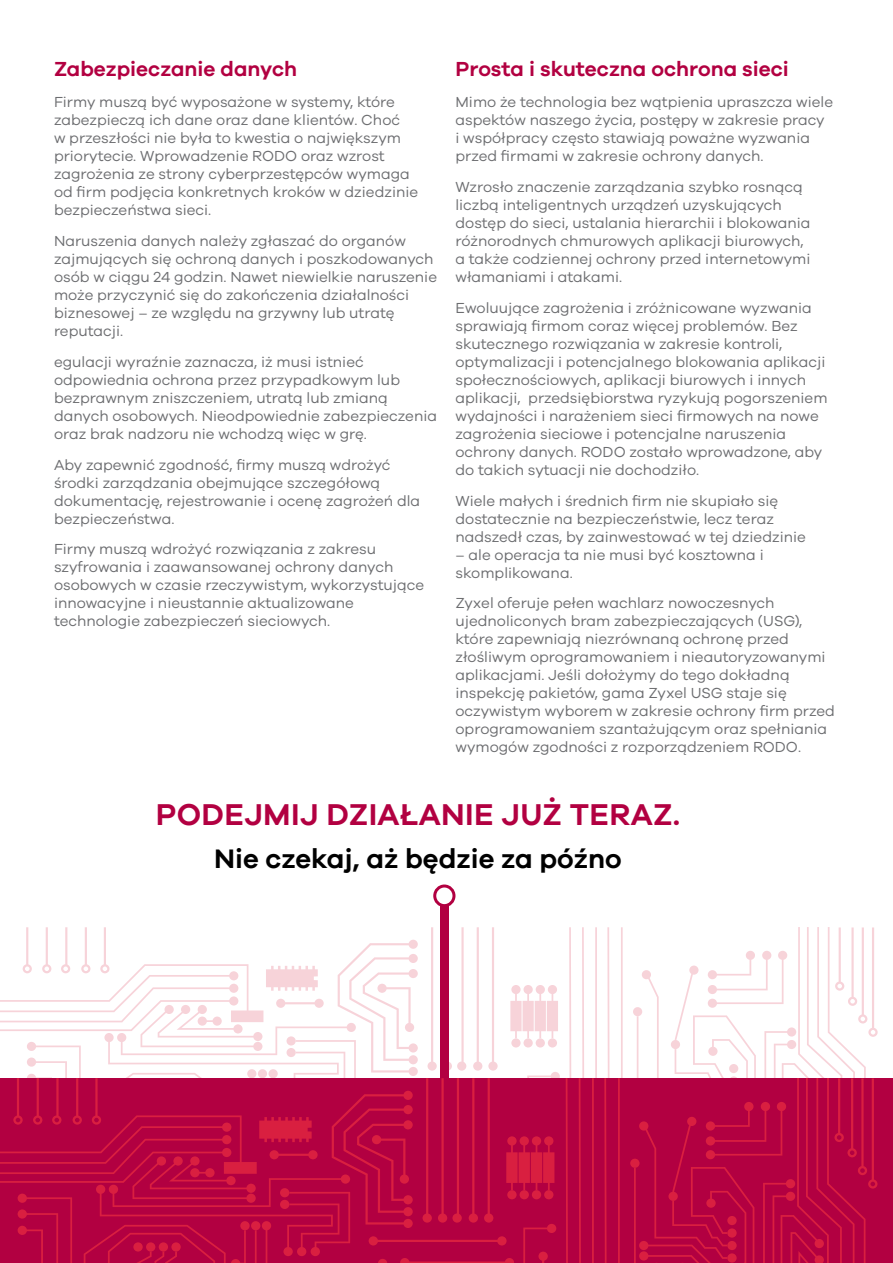
<style>
.page{position:relative;width:893px;height:1263px;background:#fff}
.page>*{position:absolute;margin:0;border:0;box-sizing:border-box;transform-origin:0 0}
.Big_red_text{font:600 31.05px "Galano Grotesque";letter-spacing:.01em;color:#b20041}
.Big_red_text-2{font:600 27.6px "Galano Grotesque";color:#000}
.t1{font:600 21px "Galano Grotesque";color:#b20041}
.Body{font:15px/18px "Galano Grotesque";color:#6c6d70}
</style>
<div class="page">
<div style="left:0;top:1078px;width:893px;height:185px;background:#b20041"></div>
<svg style="left:618px;top:927px;width:5px;height:336px"></svg>
<svg style="left:604px;top:927px;width:6px;height:336px"></svg>
<svg style="left:592px;top:927px;width:5px;height:336px"></svg>
<svg style="left:579px;top:927px;width:5px;height:336px"></svg>
<div style="left:630px;top:1159px;width:10px;height:9px;background:#d91f40;border-radius:50%"></div>
<svg style="left:634px;top:927px;width:244px;height:336px"></svg>
<svg style="left:0;top:927px;width:572px;height:336px"></svg>
<div style="left:440px;top:896px;width:8px;height:182px;background:#b20041"></div>
<div style="left:435px;top:886px;width:19px;height:20px;background:#fff;border-radius:50%"></div>
<div style="left:433px;top:884px;width:22px;height:23px;border:3px solid #b20041;border-radius:50%"></div>
<p class="t1" style="left:54px;top:57px;width:245px">Zabezpieczanie danych</p>
<p class="Body" style="left:54px;top:93px;width:366px">Firmy muszą być wyposażone w systemy, które zabezpieczą ich dane oraz dane klientów. Choć<br>w przeszłości nie była to kwestia o największym priorytecie. Wprowadzenie RODO oraz wzrost zagrożenia ze strony cyberprzestępców wymaga od firm podjęcia konkretnych kroków w dziedzinie bezpieczeństwa sieci.</p>
<p class="Body" style="left:54px;top:231px;width:385px">Naruszenia danych należy zgłaszać do organów zajmujących się ochroną danych i poszkodowanych osób w ciągu 24 godzin. Nawet niewielkie naruszenie może przyczynić się do zakończenia działalności biznesowej – ze względu na grzywny lub utratę reputacji.</p>
<p class="Body" style="left:54px;top:352px;width:385px">egulacji wyraźnie zaznacza, iż musi istnieć odpowiednia ochrona przez przypadkowym lub bezprawnym zniszczeniem, utratą lub zmianą danych osobowych. Nieodpowiednie zabezpieczenia oraz brak nadzoru nie wchodzą więc w grę.</p>
<p class="Body" style="left:54px;top:455px;width:368px">Aby zapewnić zgodność, firmy muszą wdrożyć środki zarządzania obejmujące szczegółową dokumentację, rejestrowanie i ocenę zagrożeń dla bezpieczeństwa.</p>
<p class="Body" style="left:54px;top:540px;width:372px">Firmy muszą wdrożyć rozwiązania z zakresu szyfrowania i zaawansowanej ochrony danych osobowych w czasie rzeczywistym, wykorzystujące innowacyjne i nieustannie aktualizowane technologie zabezpieczeń sieciowych.</p>
<p class="t1" style="left:455px;top:57px;width:335px">Prosta i skuteczna ochrona sieci</p>
<p class="Body" style="left:455px;top:93px;width:379px">Mimo że technologia bez wątpienia upraszcza wiele aspektów naszego życia, postępy w zakresie pracy<br>i współpracy często stawiają poważne wyzwania przed firmami w zakresie ochrony danych.</p>
<p class="Body" style="left:455px;top:177px;width:357px">Wzrosło znaczenie zarządzania szybko rosnącą liczbą inteligentnych urządzeń uzyskujących dostęp do sieci, ustalania hierarchii i blokowania różnorodnych chmurowych aplikacji biurowych, a także codziennej ochrony przed internetowymi włamaniami i atakami.</p>
<p class="Body" style="left:455px;top:298px;width:374px">Ewoluujące zagrożenia i zróżnicowane wyzwania sprawiają firmom coraz więcej problemów. Bez skutecznego rozwiązania w zakresie kontroli, optymalizacji i potencjalnego blokowania aplikacji społecznościowych, aplikacji biurowych i innych aplikacji, przedsiębiorstwa ryzykują pogorszeniem wydajności i narażeniem sieci firmowych na nowe zagrożenia sieciowe i potencjalne naruszenia ochrony danych. RODO zostało wprowadzone, aby do takich sytuacji nie dochodziło.</p>
<p class="Body" style="left:455px;top:491px;width:352px">Wiele małych i średnich firm nie skupiało się dostatecznie na bezpieczeństwie, lecz teraz nadszedł czas, by zainwestować w tej dziedzinie</p>
<p class="Body" style="left:455px;top:545px;width:310px">– ale operacja ta nie musi być kosztowna i skomplikowana.</p>
<p class="Body" style="left:455px;top:594px;width:381px">Zyxel oferuje pełen wachlarz nowoczesnych ujednoliconych bram zabezpieczających (USG), które zapewniają niezrównaną ochronę przed złośliwym oprogramowaniem i nieautoryzowanymi aplikacjami. Jeśli dołożymy do tego dokładną inspekcję pakietów, gama Zyxel USG staje się oczywistym wyborem w zakresie ochrony firm przed oprogramowaniem szantażującym oraz spełniania wymogów zgodności z rozporządzeniem RODO.</p>
<p class="Big_red_text" style="left:156px;top:795px;width:526px">PODEJMIJ DZIAŁANIE JUŻ TERAZ.</p>
<p class="Big_red_text-2" style="left:214px;top:841px;width:409px">Nie czekaj, aż będzie za późno</p>
</div>
